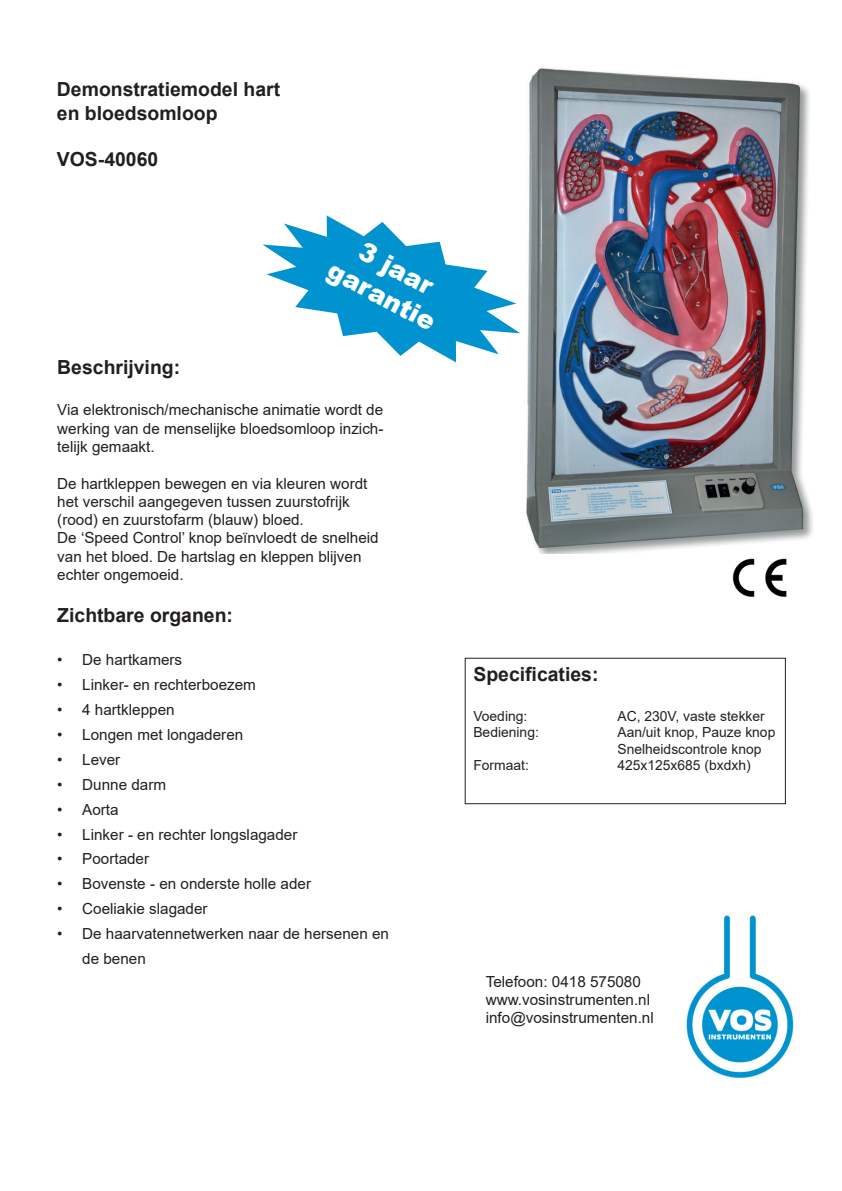
<style>
.page{position:relative;width:842px;height:1191px;background:#fff}
.page>*{position:absolute;margin:0;border:0;box-sizing:border-box;transform-origin:0 0}
.t1{font:900 25.8px/31px "Arial";color:#fff;text-align:center}
.t2{font:700 19.4px/23.2px "Arial";color:#231f20}
.t3{font:15.2px/18.2px "Arial";color:#231f20}
.t4{font:13.8px/16.6px "Arial";color:#231f20}
</style>
<div class="page">
<img style="left:526px;top:68px;width:287px;height:485px">
<div style="left:465px;top:658px;width:321px;height:146px;border:1px solid #231f20"></div>
<svg style="left:262px;top:215px;width:258px;height:147px"></svg>
<img style="left:732px;top:558px;width:55px;height:39px">
<img style="left:686px;top:915px;width:108px;height:163px">
<p class="t2" style="left:57px;top:78px;width:225px">Demonstratiemodel hart en bloedsomloop</p>
<p class="t2" style="left:57px;top:148px;width:103px">VOS-40060</p>
<h1 class="t1" style="left:352px;top:226px;width:119px;rotate:28deg">3 jaar garantie</h1>
<p class="t2" style="left:57px;top:355px;width:124px">Beschrijving:</p>
<p class="t3" style="left:57px;top:401px;width:328px;text-align:justify">Via elektronisch/mechanische animatie wordt de werking van de menselijke bloedsomloop inzich&shy;telijk gemaakt.</p>
<p class="t3" style="left:57px;top:474px;width:323px">De hartkleppen bewegen en via kleuren wordt het verschil aangegeven tussen zuurstofrijk (rood) en zuurstofarm (blauw) bloed.<br>De ‘Speed Control’ knop beïnvloedt de snelheid van het bloed. De hartslag en kleppen blijven echter ongemoeid.</p>
<p class="t2" style="left:57px;top:603px;width:177px">Zichtbare organen:</p>
<p class="t3" style="left:57px;top:650px;width:126px">• De hartkamers</p>
<p class="t3" style="left:57px;top:675px;width:200px">• Linker- en rechterboezem</p>
<p class="t3" style="left:57px;top:700px;width:119px">• 4 hartkleppen</p>
<p class="t3" style="left:57px;top:725px;width:187px">• Longen met longaderen</p>
<p class="t3" style="left:57px;top:750px;width:65px">• Lever</p>
<p class="t3" style="left:57px;top:775px;width:110px">• Dunne darm</p>
<p class="t3" style="left:57px;top:800px;width:63px">• Aorta</p>
<p class="t3" style="left:57px;top:825px;width:242px">• Linker - en rechter longslagader</p>
<p class="t3" style="left:57px;top:850px;width:93px">• Poortader</p>
<p class="t3" style="left:57px;top:875px;width:255px">• Bovenste - en onderste holle ader</p>
<p class="t3" style="left:57px;top:900px;width:152px">• Coeliakie slagader</p>
<p class="t3" style="left:82px;top:921px;width:308px;line-height:25px;text-indent:-25px">• De haarvatennetwerken naar de hersenen en de benen</p>
<p class="t2" style="left:473px;top:662px;width:127px">Specificaties:</p>
<p class="t4" style="left:473px;top:707px;width:55px">Voeding:</p>
<p class="t4" style="left:617px;top:707px;width:149px">AC, 230V, vaste stekker</p>
<p class="t4" style="left:473px;top:724px;width:67px">Bediening:</p>
<p class="t4" style="left:617px;top:724px;width:159px">Aan/uit knop, Pauze knop<br>Snelheidscontrole knop</p>
<p class="t4" style="left:473px;top:757px;width:57px">Formaat:</p>
<p class="t4" style="left:617px;top:757px;width:135px">425x125x685 (bxdxh)</p>
<p class="t3" style="left:486px;top:972px;width:169px">Telefoon: 0418 575080 www.vosinstrumenten.nl info@vosinstrumenten.nl</p>
</div>
